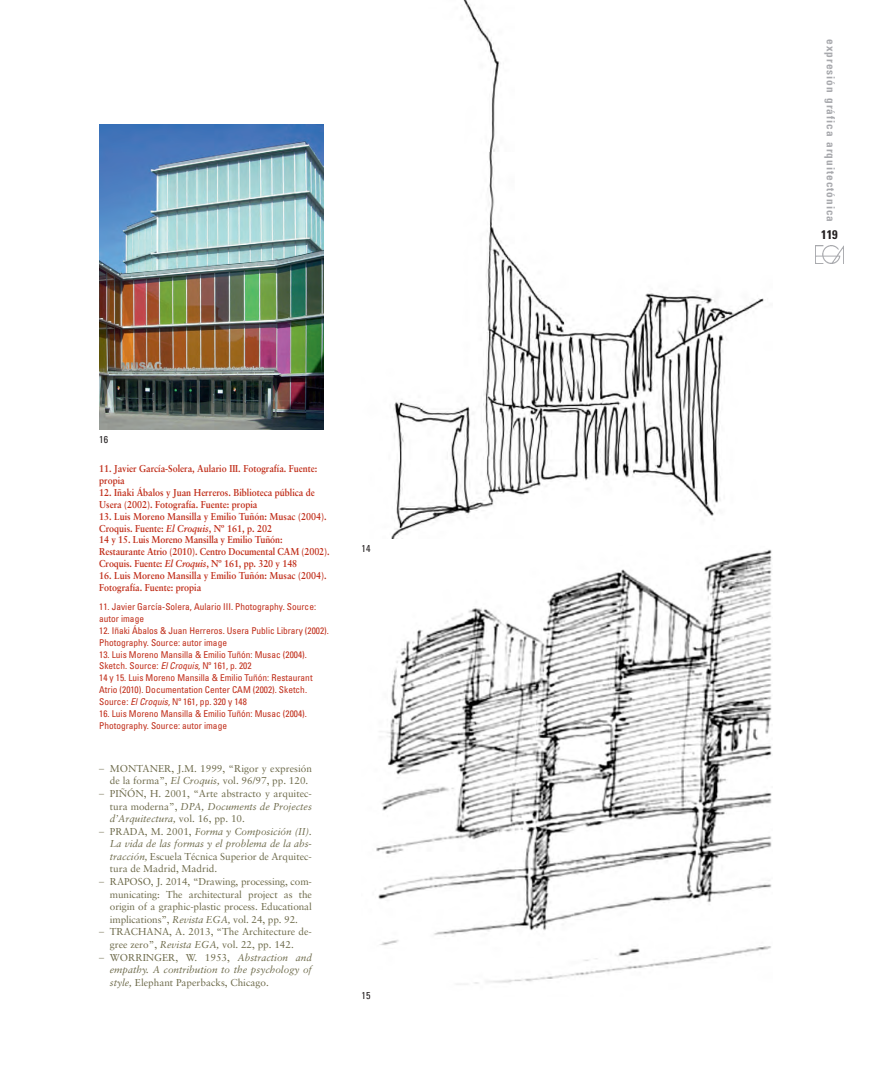
<style>
.page{position:relative;width:872px;height:1085px;background:#fff}
.page>*{position:absolute;margin:0;border:0;box-sizing:border-box;transform-origin:0 0}
.t1{font:700 condensed 12.5px "Univers";color:#231f20}
.t2{font:700 condensed 11.25px "Univers";letter-spacing:.09em;color:#a8a9ad}
.Normal__Web{font:10px/12.6px "Sabon";color:#6d6a4a}
.t3{font:700 10px/11.9px "Sabon";color:#c02d19;scale:.9 1}
.Normal__Web-2{font:italic 10px/12.6px "Sabon";color:#6d6a4a;text-align:justify}
.PIES_DE_FOTO_INGLES{font:condensed 10px "Univers";color:#231f20}
.t4{font:condensed 9.38px/11.9px "Univers";color:#c02d19}
.s1{font-style:italic}
.s2{font-family:"Univers";font-weight:300;font-stretch:condensed}
.s3{font-style:normal}
</style>
<div class="page">
<img style="left:815px;top:246px;width:28px;height:17px">
<img style="left:391px;top:0;width:373px;height:538px">
<img style="left:376px;top:549px;width:396px;height:436px">
<img style="left:99px;top:124px;width:224px;height:305px">
<p class="PIES_DE_FOTO_INGLES" style="left:99px;top:433px;width:10px">16</p>
<p class="t3" style="left:99px;top:462px;width:244px">11. Javier García-Solera, Aulario III. Fotografía. Fuente: propia</p>
<p class="t3" style="left:99px;top:486px;width:241px">12. Iñaki Ábalos y Juan Herreros. Biblioteca pública de<br>Usera (2002). Fotografía. Fuente: propia</p>
<p class="t3" style="left:99px;top:510px;width:254px">13. Luis Moreno Mansilla y Emilio Tuñón: Musac (2004).<br>Croquis. Fuente: <span class="s1">El Croquis</span>, Nº 161, p. 202</p>
<p class="t3" style="left:99px;top:533px;width:257px">14 y 15. Luis Moreno Mansilla y Emilio Tuñón:<br>Restaurante Atrio (2010). Centro Documental CAM (2002).<br>Croquis. Fuente: <span class="s1">El Croquis</span>, Nº 161, pp. 320 y 148</p>
<p class="t3" style="left:99px;top:569px;width:254px">16. Luis Moreno Mansilla y Emilio Tuñón: Musac (2004).<br>Fotografía. Fuente: propia</p>
<p class="t4" style="left:99px;top:600px;width:218px">11. Javier García-Solera, Aulario III. Photography. Source: autor image</p>
<p class="t4" style="left:99px;top:624px;width:231px">12. Iñaki Ábalos &amp; Juan Herreros. Usera Public Library (2002).<br>Photography. Source: autor image</p>
<p class="t4" style="left:99px;top:648px;width:209px">13. Luis Moreno Mansilla &amp; Emilio Tuñón: Musac (2004).<br>Sketch. Source: <span class="s1">El Croquis</span>, Nº 161, p. 202</p>
<p class="t4" style="left:99px;top:671px;width:215px">14 y 15. Luis Moreno Mansilla &amp; Emilio Tuñón: Restaurant<br>Atrio (2010). Documentation Center CAM (2002). Sketch.<br>Source: <span class="s1">El Croquis</span>, Nº 161, pp. 320 y 148</p>
<p class="t4" style="left:99px;top:707px;width:209px">16. Luis Moreno Mansilla &amp; Emilio Tuñón: Musac (2004).<br>Photography. Source: autor image</p>
<p class="Normal__Web" style="left:99px;top:761px;width:29px"><span class="s2">–</span> Montaner</p>
<p class="Normal__Web" style="left:110px;top:761px;width:203px;text-indent:61px">, J.M. 1999, “Rigor y expresión de la forma”, <span class="s1">El Croquis,</span> vol. 96/97, pp. 120.</p>
<p class="Normal__Web" style="left:110px;top:786px;width:203px;text-align:justify;text-indent:-11px"><span class="s2">–</span> Piñón, H. 2001, “Arte abstracto y arquitec&shy;tura moderna”, <span class="s1">DPA, Documents de Projectes d’Arquitectura,</span> vol. 16, pp. 10.</p>
<p class="Normal__Web" style="left:99px;top:824px;width:25px"><span class="s2">–</span> Prada</p>
<p class="Normal__Web-2" style="left:110px;top:824px;width:203px;text-indent:35px"><span class="s3">, M. 2001,</span> Forma y Composición (II).<br>La vida de las formas y el problema de la abs&shy;tracción, <span class="s3">Escuela Técnica Superior de Arquitec&shy;tura de Madrid, Madrid.</span></p>
<p class="Normal__Web" style="left:99px;top:875px;width:26px"><span class="s2">–</span> Raposo</p>
<p class="Normal__Web" style="left:110px;top:875px;width:203px;text-align:justify;text-indent:41px">, J. 2014, “Drawing, processing, com&shy;municating: The architectural project as the origin of a graphic-plastic process. Educational implications”, <span class="s1">Revista EGA,</span> vol. 24, pp. 92.</p>
<p class="Normal__Web" style="left:99px;top:925px;width:26px"><span class="s2">–</span> Trachana</p>
<p class="Normal__Web" style="left:110px;top:925px;width:203px;text-indent:59px">, A. 2013, “The Architecture de&shy;gree zero”, <span class="s1">Revista EGA,</span> vol. 22, pp. 142.</p>
<p class="Normal__Web" style="left:99px;top:950px;width:29px"><span class="s2">–</span> Worringer</p>
<p class="Normal__Web-2" style="left:110px;top:950px;width:203px;text-indent:66px"><span class="s3">, W. 1953,</span> Abstraction and empathy. A contribution to the psychology of style, <span class="s3">Elephant Paperbacks, Chicago.</span></p>
<p class="PIES_DE_FOTO_INGLES" style="left:361px;top:542px;width:10px">14</p>
<p class="PIES_DE_FOTO_INGLES" style="left:361px;top:988px;width:10px">15</p>
<p class="t2" style="left:837px;top:39px;width:184px;rotate:90deg">expresión gráfica arquitectónica</p>
<h1 class="t1" style="left:821px;top:226px;width:18px">119</h1>
</div>
